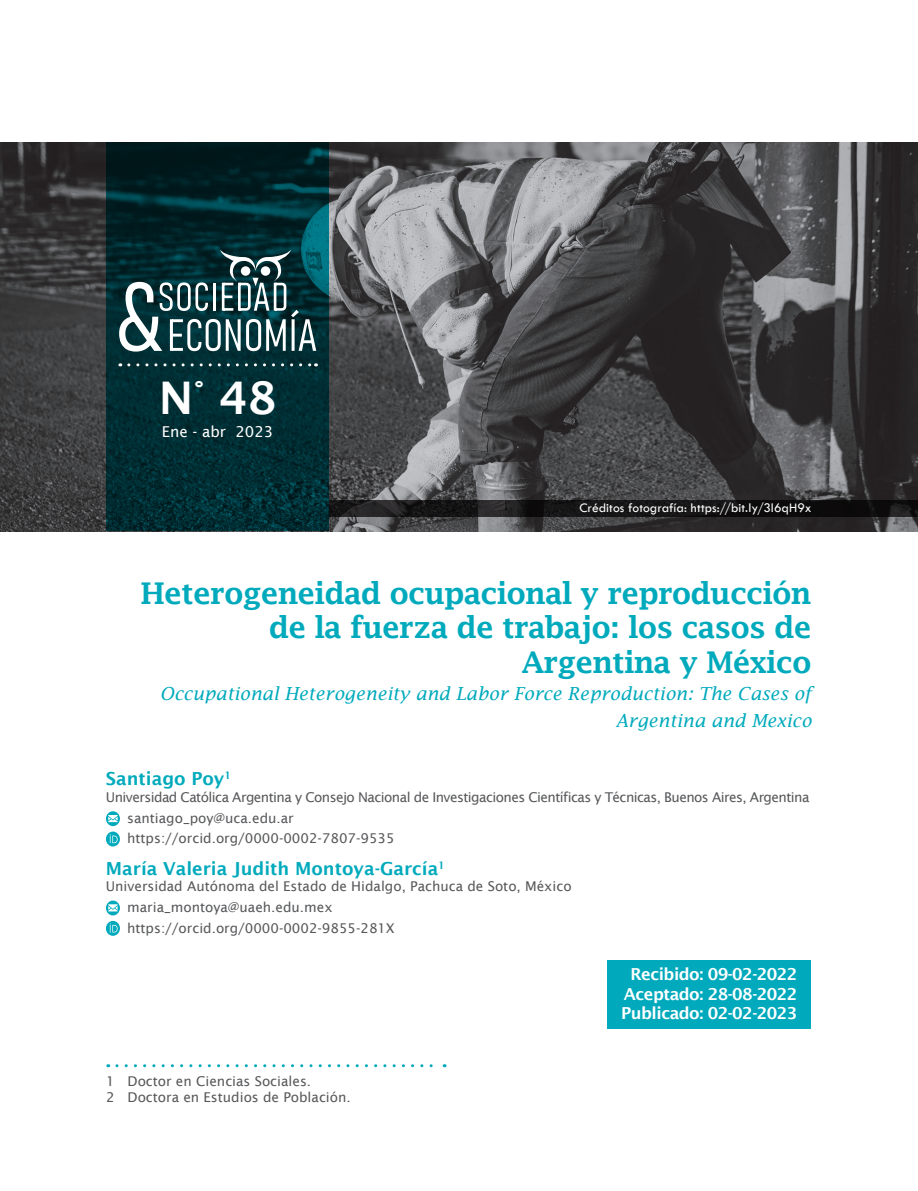
<style>
.page{position:relative;width:918px;height:1191px;background:#fff}
.page>*{position:absolute;margin:0;border:0;box-sizing:border-box;transform-origin:0 0}
.t1{font:600 45px "Lucida Sans";color:#fff}
.t2{font:600 30px/34.5px "Lucida Fax";letter-spacing:-.03em;color:#00aabc;text-align:right}
.t3{font:italic 18px/27px "Lucida Fax";color:#00aabc;text-align:right}
.t4{font:600 18px "Lucida Sans";color:#00aabc}
.t5{font:600 16.5px "Lucida Sans";letter-spacing:-.03em;color:#fff}
.t6{font:15px "Lucida Sans";color:#fff}
.referencias{font:13.5px "Lucida Sans";color:#57585a}
.referencias-2{font:13.5px "Lucida Sans";letter-spacing:-.04em;color:#57585a}
.texto-tablas{font:13.5px "Tw Cen";letter-spacing:.005em;color:#fff}
</style>
<div class="page">
<img style="left:0;top:142px;width:918px;height:389px">
<div style="left:608px;top:960px;width:203px;height:69px;background:#00aabc"></div>
<svg style="left:106px;top:900px;width:14px;height:15px"></svg>
<svg style="left:117px;top:1064px;width:328px;height:3px"></svg>
<svg style="left:106px;top:142px;width:223px;height:389px;background:#002b31"></svg>
<svg style="left:119px;top:249px;width:197px;height:102px"></svg>
<svg style="left:129px;top:363px;width:188px;height:3px"></svg>
<svg style="left:329px;top:500px;width:589px;height:16px;background:#161516"></svg>
<svg style="left:106px;top:811px;width:14px;height:35px"></svg>
<svg style="left:106px;top:921px;width:14px;height:14px"></svg>
<p class="t1" style="left:159px;top:372px;width:119px">N° 48</p>
<p class="t6" style="left:162px;top:423px;width:113px">Ene - abr 2023</p>
<p class="texto-tablas" style="left:579px;top:499px;width:234px">Créditos fotografía: https://bit.ly/3l6qH9x</p>
<p class="t2" style="left:141px;top:575px;width:673px">Heterogeneidad ocupacional y reproducción de la fuerza de trabajo: los casos de</p>
<p class="t2" style="left:522px;top:644px;width:292px">Argentina y México</p>
<p class="t3" style="left:160px;top:680px;width:653px">Occupational Heterogeneity and Labor Force Reproduction: The Cases of<br>Argentina and Mexico</p>
<p class="t4" style="left:106px;top:768px;width:127px">Santiago Poy<sup>1</sup></p>
<p class="referencias-2" style="left:106px;top:789px;width:705px">Universidad Católica Argentina y Consejo Nacional de Investigaciones Científicas y Técnicas, Buenos Aires, Argentina</p>
<p class="referencias" style="left:127px;top:810px;width:168px">santiago_poy@uca.edu.ar</p>
<p class="referencias" style="left:127px;top:830px;width:269px">https://orcid.org/0000-0002-7807-9535</p>
<p class="t4" style="left:106px;top:858px;width:341px">María Valeria Judith Montoya-García<sup>1</sup></p>
<p class="referencias" style="left:106px;top:878px;width:467px">Universidad Autónoma del Estado de Hidalgo, Pachuca de Soto, México</p>
<p class="referencias" style="left:127px;top:899px;width:207px">maria_montoya@uaeh.edu.mex</p>
<p class="referencias" style="left:127px;top:920px;width:269px">https://orcid.org/0000-0002-9855-281X</p>
<p class="t5" style="left:630px;top:965px;width:169px">Recibido: 09-02-2022</p>
<p class="t5" style="left:624px;top:984px;width:175px">Aceptado: 28-08-2022</p>
<p class="t5" style="left:621px;top:1004px;width:178px">Publicado: 02-02-2023</p>
<p class="referencias" style="left:106px;top:1073px;width:206px">1 Doctor en Ciencias Sociales.</p>
<p class="referencias" style="left:106px;top:1089px;width:246px">2 Doctora en Estudios de Población.</p>
</div>
